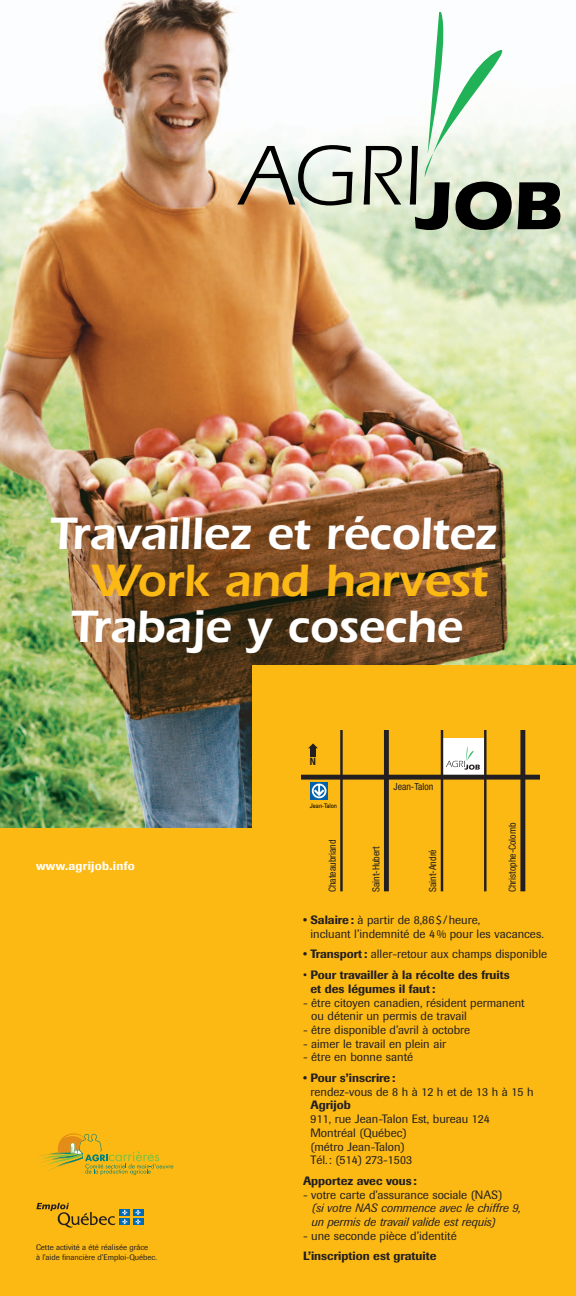
<style>
.page{position:relative;width:576px;height:1296px;background:#fcb914}
.page>*{position:absolute;margin:0;border:0;box-sizing:border-box;transform-origin:0 0}
.t1{font:600 47px "Itc Eras";letter-spacing:-.015em;color:#fff}
.t2{font:600 47px "Itc Eras";letter-spacing:-.015em;color:#fcb914}
.t3{font:12px/13.7px "Imago";color:#231f20}
.t4{font:500 12px/13.7px "Imago";color:#231f20}
.t5{font:italic 12px/13.7px "Imago";color:#231f20}
.t6{font:500 12px "Imago";letter-spacing:.03em;color:#fff}
.t7{font:700 condensed 10.2px "Helvetica Neue";color:#231f20;scale:1.06 1}
.t8{font:condensed 9.8px "Helvetica Neue";color:#231f20}
.t9{font:8px/10px "Imago";color:#231f20}
.t10{font:condensed 6.4px "Univers";letter-spacing:-.025em;color:#000}
.s1{font-weight:500}
.s2{font-weight:400}
</style>
<div class="page">
<img style="left:0;top:0;width:576px;height:828px">
<div style="left:252px;top:665px;width:324px;height:631px;background:#fcb914"></div>
<svg style="left:237px;top:145px;width:116px;height:60px;background:#b5b5a9"></svg>
<svg style="left:364px;top:146px;width:38px;height:59px;background:#989d91"></svg>
<svg style="left:410px;top:13px;width:150px;height:217px;background:#c7d2c7"></svg>
<svg style="left:36px;top:1203px;width:80px;height:25px"></svg>
<div style="left:120px;top:1209px;width:10px;height:7px;background:#006cb7"></div>
<div style="left:133px;top:1209px;width:10px;height:7px;background:#006cb7"></div>
<div style="left:120px;top:1219px;width:10px;height:6px;background:#006cb7"></div>
<svg style="left:122px;top:1210px;width:6px;height:15px"></svg>
<div style="left:133px;top:1219px;width:10px;height:6px;background:#006cb7"></div>
<svg style="left:135px;top:1210px;width:6px;height:15px"></svg>
<div style="left:443px;top:738px;width:41px;height:37px;background:#fff"></div>
<div style="left:302px;top:775px;width:238px;height:5px;background:#231f20"></div>
<hr style="left:340px;top:730px;width:3px;height:161px;background:#231f20">
<hr style="left:441px;top:730px;width:2px;height:161px;background:#231f20">
<hr style="left:484px;top:730px;width:3px;height:161px;background:#231f20">
<div style="left:520px;top:730px;width:5px;height:161px;background:#231f20"></div>
<div style="left:384px;top:730px;width:5px;height:161px;background:#231f20"></div>
<svg style="left:310px;top:782px;width:18px;height:18px"></svg>
<svg style="left:312px;top:784px;width:15px;height:14px"></svg>
<svg style="left:446px;top:746px;width:34px;height:24px"></svg>
<div style="left:311px;top:748px;width:5px;height:9px;background:#231f20"></div>
<svg style="left:308px;top:743px;width:10px;height:5px"></svg>
<svg style="left:36px;top:1133px;width:137px;height:42px"></svg>
<h1 class="t1" style="left:50px;top:518px;width:449px">Travaillez et récoltez</h1>
<h1 class="t2" style="left:90px;top:564px;width:399px">Work and harvest</h1>
<h1 class="t1" style="left:71px;top:611px;width:393px">Trabaje y coseche</h1>
<p class="t6" style="left:36px;top:862px;width:100px">www.agrijob.info</p>
<p class="t9" style="left:36px;top:1243px;width:123px">Cette activité a été réalisée grâce<br>à l’aide financière d’Emploi-Québec.</p>
<p class="t7" style="left:310px;top:758px;width:7px">N</p>
<p class="t10" style="left:310px;top:803px;width:29px">Jean-Talon</p>
<p class="t8" style="left:394px;top:783px;width:41px">Jean-Talon</p>
<p class="t8" style="left:329px;top:892px;width:54px;rotate:-90deg">Chateaubriand</p>
<p class="t8" style="left:372px;top:892px;width:47px;rotate:-90deg">Saint-Hubert</p>
<p class="t8" style="left:429px;top:892px;width:44px;rotate:-90deg">Saint-André</p>
<p class="t8" style="left:509px;top:892px;width:71px;rotate:-90deg">Christophe-Colomb</p>
<p class="t3" style="left:310px;top:914px;width:235px;text-indent:-8px"><span class="s1">• Salaire :</span> à partir de 8,86$/heure,<br>incluant l’indemnité de 4% pour les vacances.</p>
<p class="t3" style="left:303px;top:949px;width:246px"><span class="s1">• Transport :</span> aller-retour aux champs disponible</p>
<p class="t4" style="left:310px;top:969px;width:201px;text-indent:-8px"><span class="s2">•</span> Pour travailler à la récolte des fruits et des légumes il faut :</p>
<p class="t3" style="left:311px;top:997px;width:215px;text-indent:-8px">- être citoyen canadien, résident permanent ou détenir un permis de travail</p>
<p class="t3" style="left:303px;top:1024px;width:169px">- être disponible d’avril à octobre</p>
<p class="t3" style="left:303px;top:1038px;width:145px">- aimer le travail en plein air</p>
<p class="t3" style="left:303px;top:1051px;width:112px">- être en bonne santé</p>
<p class="t4" style="left:303px;top:1072px;width:94px">• Pour s’inscrire :</p>
<p class="t3" style="left:310px;top:1086px;width:225px">rendez-vous de 8 h à 12 h et de 13 h à 15 h</p>
<p class="t4" style="left:310px;top:1100px;width:42px">Agrijob</p>
<p class="t3" style="left:310px;top:1113px;width:181px">911, rue Jean-Talon Est, bureau 124<br>Montréal (Québec)<br>(métro Jean-Talon)<br>Tél.: (514) 273-1503</p>
<p class="t4" style="left:303px;top:1175px;width:115px">Apportez avec vous :</p>
<p class="t3" style="left:303px;top:1189px;width:200px">- votre carte d’assurance sociale (NAS)</p>
<p class="t5" style="left:311px;top:1202px;width:211px">(si votre NAS commence avec le chiffre 9, un permis de travail valide est requis)</p>
<p class="t3" style="left:303px;top:1230px;width:155px">- une seconde pièce d’identité</p>
<p class="t4" style="left:303px;top:1251px;width:135px">L’inscription est gratuite</p>
</div>
